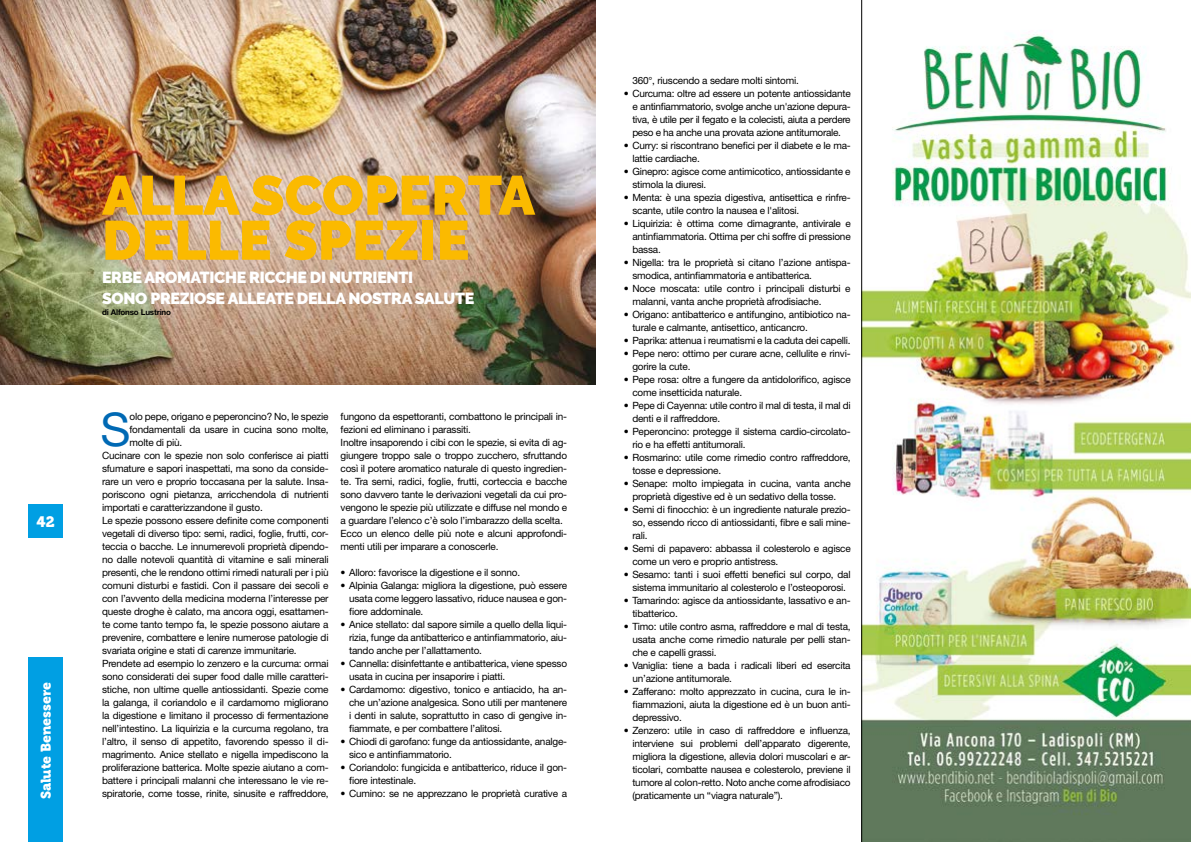
<style>
.page{position:relative;width:1191px;height:842px;background:#fff}
.page>*{position:absolute;margin:0;border:0;box-sizing:border-box;transform-origin:0 0}
.t1{font:900 55px/45px "Raleway";color:#fbba00}
.t2{font:46.4px "Helvetica Neue LT Std";color:#0069b4}
.t3{font:900 16px/21px "Raleway";letter-spacing:-.02em;color:#fff}
.t4{font:15px "Museo 900";color:#fff}
.t5{font:14px "Museo 900";color:#fff}
.t6{font:10px/13px "Helvetica Neue LT Std";letter-spacing:-.02em;color:#000}
.t7{font:700 8px "Helvetica Neue LT Std";letter-spacing:-.02em;color:#000}
</style>
<div class="page">
<img style="left:0;top:0;width:595px;height:384px">
<div style="left:28px;top:658px;width:35px;height:184px;background:#009fe3"></div>
<div style="left:28px;top:505px;width:35px;height:33px;background:#009fe3"></div>
<img style="left:861px;top:0;width:330px;height:842px">
<h3 class="t4" style="left:36px;top:513px;width:20px">42</h3>
<h3 class="t5" style="left:38px;top:799px;width:118px;rotate:-90deg">Salute Benessere</h3>
<h1 class="t1" style="left:102px;top:173px;width:434px">ALLA SCOPERTA<br>DELLE SPEZIE</h1>
<h3 class="t3" style="left:102px;top:267px;width:373px">ERBE AROMATICHE RICCHE DI NUTRIENTI<br>SONO PREZIOSE ALLEATE DELLA NOSTRA SALUTE</h3>
<p class="t7" style="left:102px;top:307px;width:70px">di Alfonso Lustrino</p>
<h2 class="t2" style="left:100px;top:401px;width:32px">S</h2>
<p class="t6" style="left:129px;top:409px;width:201px">olo pepe, origano e peperoncino? No, le spezie</p>
<p class="t6" style="left:129px;top:422px;width:201px">fondamentali da usare in cucina sono molte,</p>
<p class="t6" style="left:129px;top:435px;width:54px">molte di più.</p>
<p class="t6" style="left:102px;top:448px;width:228px">Cucinare con le spezie non solo conferisce ai piatti</p>
<p class="t6" style="left:102px;top:461px;width:228px">sfumature e sapori inaspettati, ma sono da conside-</p>
<p class="t6" style="left:102px;top:474px;width:228px">rare un vero e proprio toccasana per la salute. Insa-</p>
<p class="t6" style="left:102px;top:487px;width:228px">poriscono ogni pietanza, arricchendola di nutrienti</p>
<p class="t6" style="left:102px;top:500px;width:162px">importati e caratterizzandone il gusto.</p>
<p class="t6" style="left:102px;top:513px;width:228px">Le spezie possono essere definite come componenti</p>
<p class="t6" style="left:102px;top:526px;width:228px">vegetali di diverso tipo: semi, radici, foglie, frutti, cor-</p>
<p class="t6" style="left:102px;top:539px;width:228px">teccia o bacche. Le innumerevoli proprietà dipendo-</p>
<p class="t6" style="left:102px;top:552px;width:228px">no dalle notevoli quantità di vitamine e sali minerali</p>
<p class="t6" style="left:102px;top:565px;width:228px">presenti, che le rendono ottimi rimedi naturali per i più</p>
<p class="t6" style="left:102px;top:578px;width:228px">comuni disturbi e fastidi. Con il passare dei secoli e</p>
<p class="t6" style="left:102px;top:591px;width:228px">con l’avvento della medicina moderna l’interesse per</p>
<p class="t6" style="left:102px;top:604px;width:228px">queste droghe è calato, ma ancora oggi, esattamen-</p>
<p class="t6" style="left:102px;top:617px;width:228px">te come tanto tempo fa, le spezie possono aiutare a</p>
<p class="t6" style="left:102px;top:630px;width:228px">prevenire, combattere e lenire numerose patologie di</p>
<p class="t6" style="left:102px;top:643px;width:196px">svariata origine e stati di carenze immunitarie.</p>
<p class="t6" style="left:102px;top:656px;width:228px">Prendete ad esempio lo zenzero e la curcuma: ormai</p>
<p class="t6" style="left:102px;top:669px;width:228px">sono considerati dei super food dalle mille caratteri-</p>
<p class="t6" style="left:102px;top:682px;width:228px">stiche, non ultime quelle antiossidanti. Spezie come</p>
<p class="t6" style="left:102px;top:695px;width:228px">la galanga, il coriandolo e il cardamomo migliorano</p>
<p class="t6" style="left:102px;top:708px;width:228px">la digestione e limitano il processo di fermentazione</p>
<p class="t6" style="left:102px;top:721px;width:228px">nell’intestino. La liquirizia e la curcuma regolano, tra</p>
<p class="t6" style="left:102px;top:734px;width:228px">l’altro, il senso di appetito, favorendo spesso il di-</p>
<p class="t6" style="left:102px;top:747px;width:228px">magrimento. Anice stellato e nigella impediscono la</p>
<p class="t6" style="left:102px;top:760px;width:228px">proliferazione batterica. Molte spezie aiutano a com-</p>
<p class="t6" style="left:102px;top:773px;width:228px">battere i principali malanni che interessano le vie re-</p>
<p class="t6" style="left:102px;top:786px;width:228px">spiratorie, come tosse, rinite, sinusite e raffreddore,</p>
<p class="t6" style="left:340px;top:409px;width:228px">fungono da espettoranti, combattono le principali in&shy;fezioni ed eliminano i parassiti.<br>Inoltre insaporendo i cibi con le spezie, si evita di ag&shy;giungere troppo sale o troppo zucchero, sfruttando così il potere aromatico naturale di questo ingredien&shy;te. Tra semi, radici, foglie, frutti, corteccia e bacche sono davvero tante le derivazioni vegetali da cui pro&shy;vengono le spezie più utilizzate e diffuse nel mondo e a guardare l’elenco c’è solo l’imbarazzo della scelta.<br>Ecco un elenco delle più note e alcuni approfondi&shy;menti utili per imparare a conoscerle.</p>
<p class="t6" style="left:340px;top:565px;width:181px">• Alloro: favorisce la digestione e il sonno.</p>
<p class="t6" style="left:349px;top:578px;width:219px;text-align:justify;text-indent:-8px">• Alpinia Galanga: migliora la digestione, può essere usata come leggero lassativo, riduce nausea e gon&shy;fiore addominale.</p>
<p class="t6" style="left:349px;top:617px;width:219px;text-align:justify;text-indent:-8px">• Anice stellato: dal sapore simile a quello della liqui&shy;rizia, funge da antibatterico e antinfiammatorio, aiu&shy;tando anche per l’allattamento.</p>
<p class="t6" style="left:349px;top:656px;width:219px;text-indent:-8px">• Cannella: disinfettante e antibatterica, viene spesso usata in cucina per insaporire i piatti.</p>
<p class="t6" style="left:349px;top:682px;width:219px;text-align:justify;text-indent:-8px">• Cardamomo: digestivo, tonico e antiacido, ha an&shy;che un’azione analgesica. Sono utili per mantenere i denti in salute, soprattutto in caso di gengive in&shy;fiammate, e per combattere l’alitosi.</p>
<p class="t6" style="left:349px;top:734px;width:219px;text-indent:-8px">• Chiodi di garofano: funge da antiossidante, analge&shy;sico e antinfiammatorio.</p>
<p class="t6" style="left:349px;top:760px;width:219px;text-indent:-8px">• Coriandolo: fungicida e antibatterico, riduce il gon&shy;fiore intestinale.</p>
<p class="t6" style="left:340px;top:786px;width:228px">• Cumino: se ne apprezzano le proprietà curative a</p>
<p class="t6" style="left:632px;top:74px;width:168px">360°, riuscendo a sedare molti sintomi.</p>
<p class="t6" style="left:632px;top:87px;width:220px;text-align:justify;text-indent:-8px">• Curcuma: oltre ad essere un potente antiossidante e antinfiammatorio, svolge anche un'azione depura&shy;tiva, è utile per il fegato e la colecisti, aiuta a perdere peso e ha anche una provata azione antitumorale.</p>
<p class="t6" style="left:632px;top:139px;width:220px;text-indent:-8px">• Curry: si riscontrano benefici per il diabete e le ma&shy;lattie cardiache.</p>
<p class="t6" style="left:632px;top:165px;width:220px;text-indent:-8px">• Ginepro: agisce come antimicotico, antiossidante e stimola la diuresi.</p>
<p class="t6" style="left:632px;top:191px;width:220px;text-indent:-8px">• Menta: è una spezia digestiva, antisettica e rinfre&shy;scante, utile contro la nausea e l'alitosi.</p>
<p class="t6" style="left:632px;top:217px;width:220px;text-align:justify;text-indent:-8px">• Liquirizia: è ottima come dimagrante, antivirale e antinfiammatoria. Ottima per chi soffre di pressione bassa.</p>
<p class="t6" style="left:632px;top:256px;width:220px;text-indent:-8px">• Nigella: tra le proprietà si citano l’azione antispa&shy;smodica, antinfiammatoria e antibatterica.</p>
<p class="t6" style="left:632px;top:282px;width:220px;text-indent:-8px">• Noce moscata: utile contro i principali disturbi e malanni, vanta anche proprietà afrodisiache.</p>
<p class="t6" style="left:632px;top:308px;width:220px;text-indent:-8px">• Origano: antibatterico e antifungino, antibiotico na&shy;turale e calmante, antisettico, anticancro.</p>
<p class="t6" style="left:624px;top:334px;width:228px">• Paprika: attenua i reumatismi e la caduta dei capelli.</p>
<p class="t6" style="left:632px;top:347px;width:220px;text-indent:-8px">• Pepe nero: ottimo per curare acne, cellulite e rinvi&shy;gorire la cute.</p>
<p class="t6" style="left:632px;top:373px;width:220px;text-indent:-8px">• Pepe rosa: oltre a fungere da antidolorifico, agisce come insetticida naturale.</p>
<p class="t6" style="left:632px;top:399px;width:220px;text-indent:-8px">• Pepe di Cayenna: utile contro il mal di testa, il mal di denti e il raffreddore.</p>
<p class="t6" style="left:632px;top:425px;width:220px;text-indent:-8px">• Peperoncino: protegge il sistema cardio-circolato&shy;rio e ha effetti antitumorali.</p>
<p class="t6" style="left:632px;top:451px;width:220px;text-indent:-8px">• Rosmarino: utile come rimedio contro raffreddore, tosse e depressione.</p>
<p class="t6" style="left:632px;top:477px;width:220px;text-indent:-8px">• Senape: molto impiegata in cucina, vanta anche proprietà digestive ed è un sedativo della tosse.</p>
<p class="t6" style="left:632px;top:503px;width:220px;text-align:justify;text-indent:-8px">• Semi di finocchio: è un ingrediente naturale prezio&shy;so, essendo ricco di antiossidanti, fibre e sali mine&shy;rali.</p>
<p class="t6" style="left:632px;top:542px;width:220px;text-indent:-8px">• Semi di papavero: abbassa il colesterolo e agisce come un vero e proprio antistress.</p>
<p class="t6" style="left:624px;top:568px;width:228px;text-align:center">• Sesamo: tanti i suoi effetti benefici sul corpo, dal sistema immunitario al colesterolo e l’osteoporosi.</p>
<p class="t6" style="left:632px;top:594px;width:220px;text-indent:-8px">• Tamarindo: agisce da antiossidante, lassativo e an&shy;tibatterico.</p>
<p class="t6" style="left:632px;top:620px;width:220px;text-align:justify;text-indent:-8px">• Timo: utile contro asma, raffreddore e mal di testa, usata anche come rimedio naturale per pelli stan&shy;che e capelli grassi.</p>
<p class="t6" style="left:632px;top:659px;width:220px;text-indent:-8px">• Vaniglia: tiene a bada i radicali liberi ed esercita un’azione antitumorale.</p>
<p class="t6" style="left:632px;top:685px;width:220px;text-align:justify;text-indent:-8px">• Zafferano: molto apprezzato in cucina, cura le in&shy;fiammazioni, aiuta la digestione ed è un buon anti&shy;depressivo.</p>
<p class="t6" style="left:632px;top:724px;width:220px;text-align:justify;text-indent:-8px">• Zenzero: utile in caso di raffreddore e influenza, interviene sui problemi dell’apparato digerente, migliora la digestione, allevia dolori muscolari e ar&shy;ticolari, combatte nausea e colesterolo, previene il tumore al colon-retto. Noto anche come afrodisiaco (praticamente un “viagra naturale”).</p>
</div>
